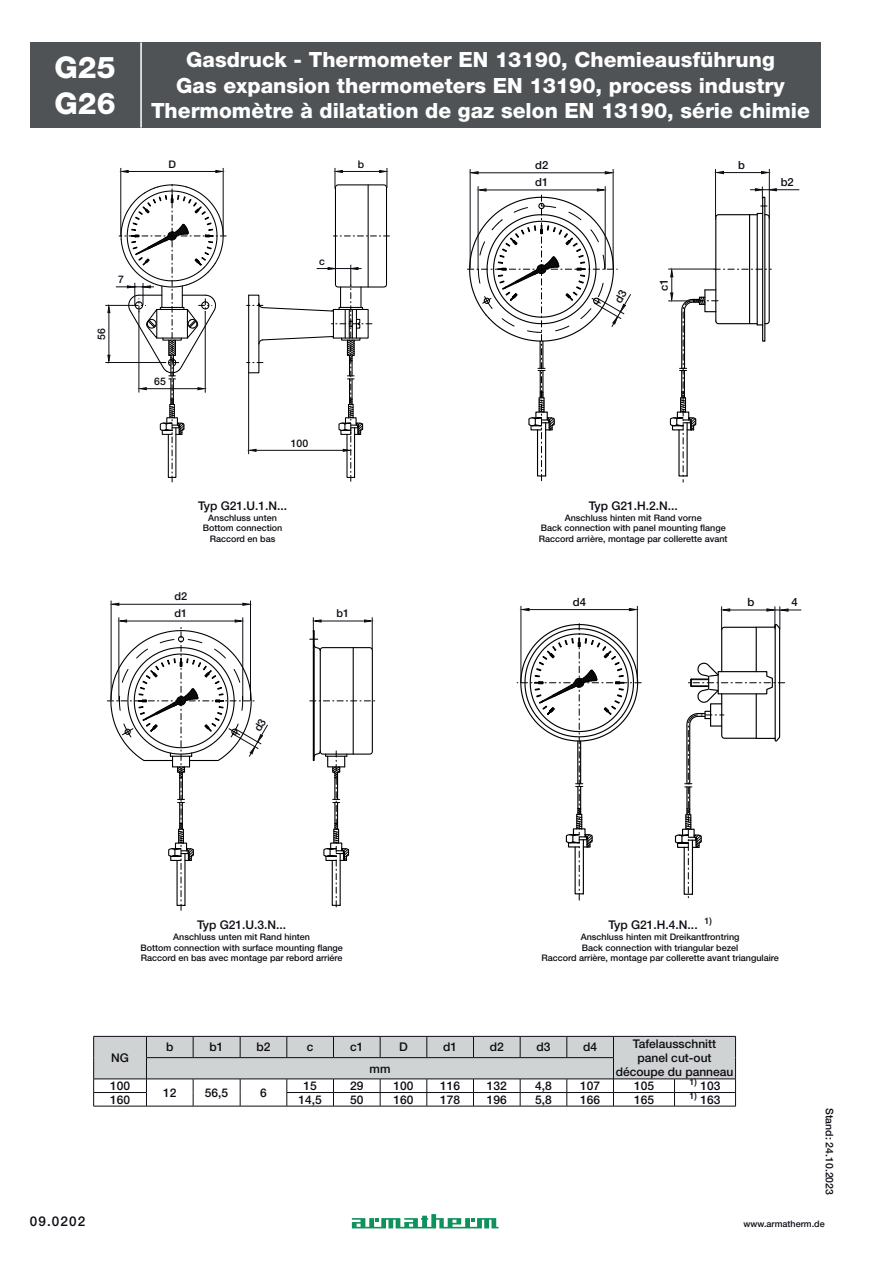
<style>
.page{position:relative;width:893px;height:1263px;background:#fff}
.page>*{position:absolute;margin:0;border:0;box-sizing:border-box;transform-origin:0 0}
.t1{font:800 30px/36px "Helvetica Neue LT Std";color:#fff}
.t2{font:800 21px/25.2px "Helvetica Neue LT Std";color:#fff;text-align:center}
.t3{font:500 13.5px "Helvetica Neue LT Std";letter-spacing:.085em;color:#0e0c14}
.t4{font:500 12px/14.4px "Helvetica Neue LT Std";color:#0e0c14;text-align:center}
.t5{font:500 11.4px "Helvetica Neue LT Std";color:#0e0c14}
.t6{font:500 11.25px "Helvetica Neue LT Std";color:#0e0c14}
.t7{font:500 10.95px "Helvetica Neue LT Std";color:#0e0c14}
.t8{font:500 10.5px "Helvetica Neue LT Std";color:#0e0c14}
.t9{font:500 9px/10.8px "Helvetica Neue LT Std";color:#0e0c14;text-align:center}
</style>
<div class="page">
<svg style="left:352px;top:1214px;width:147px;height:14px"></svg>
<div style="left:30px;top:43px;width:791px;height:85px;background:#505356"></div>
<hr style="left:140px;top:43px;width:2px;height:85px;background:#fff">
<hr style="left:223px;top:168px;width:1px;height:67px;background:#0e0c14">
<hr style="left:128px;top:171px;width:88px;height:1px;background:#0e0c14">
<hr style="left:121px;top:168px;width:1px;height:68px;background:#0e0c14">
<svg style="left:121px;top:170px;width:8px;height:3px"></svg>
<svg style="left:215px;top:170px;width:8px;height:3px"></svg>
<svg style="left:106px;top:183px;width:120px;height:299px"></svg>
<svg style="left:247px;top:168px;width:142px;height:313px"></svg>
<hr style="left:478px;top:187px;width:1px;height:83px;background:#0e0c14">
<hr style="left:605px;top:187px;width:1px;height:82px;background:#0e0c14">
<hr style="left:668px;top:301px;width:34px;height:1px;background:#0e0c14">
<hr style="left:668px;top:269px;width:46px;height:1px;background:#0e0c14">
<hr style="left:470px;top:170px;width:1px;height:98px;background:#0e0c14">
<hr style="left:478px;top:172px;width:127px;height:1px;background:#0e0c14">
<hr style="left:613px;top:170px;width:1px;height:99px;background:#0e0c14">
<svg style="left:471px;top:171px;width:8px;height:4px"></svg>
<svg style="left:605px;top:171px;width:7px;height:4px"></svg>
<div style="left:762px;top:197px;width:3px;height:145px;border:1px solid #000001"></div>
<svg style="left:669px;top:206px;width:102px;height:277px"></svg>
<hr style="left:715px;top:169px;width:1px;height:51px;background:#0e0c14">
<hr style="left:724px;top:172px;width:37px;height:1px;background:#0e0c14">
<hr style="left:769px;top:169px;width:1px;height:50px;background:#0e0c14">
<svg style="left:716px;top:171px;width:8px;height:3px"></svg>
<svg style="left:761px;top:171px;width:8px;height:3px"></svg>
<hr style="left:750px;top:189px;width:49px;height:1px;background:#0e0c14">
<svg style="left:769px;top:188px;width:8px;height:3px"></svg>
<svg style="left:755px;top:187px;width:8px;height:12px"></svg>
<hr style="left:321px;top:621px;width:43px;height:1px;background:#0e0c14">
<hr style="left:372px;top:618px;width:1px;height:31px;background:#0e0c14">
<svg style="left:313px;top:618px;width:9px;height:12px"></svg>
<svg style="left:364px;top:619px;width:8px;height:4px"></svg>
<hr style="left:119px;top:618px;width:1px;height:83px;background:#0e0c14">
<hr style="left:242px;top:618px;width:1px;height:82px;background:#0e0c14">
<hr style="left:111px;top:601px;width:1px;height:98px;background:#0e0c14">
<hr style="left:119px;top:604px;width:124px;height:1px;background:#0e0c14">
<hr style="left:250px;top:601px;width:1px;height:99px;background:#0e0c14">
<svg style="left:112px;top:603px;width:7px;height:3px"></svg>
<svg style="left:242px;top:603px;width:8px;height:3px"></svg>
<div style="left:313px;top:630px;width:2px;height:131px;border:1px solid #000001"></div>
<svg style="left:310px;top:639px;width:66px;height:269px"></svg>
<hr style="left:521px;top:606px;width:1px;height:77px;background:#0e0c14">
<hr style="left:529px;top:609px;width:100px;height:1px;background:#0e0c14">
<hr style="left:637px;top:606px;width:1px;height:76px;background:#0e0c14">
<svg style="left:522px;top:608px;width:8px;height:3px"></svg>
<svg style="left:629px;top:608px;width:8px;height:3px"></svg>
<hr style="left:730px;top:610px;width:71px;height:1px;background:#0e0c14">
<svg style="left:517px;top:621px;width:124px;height:279px"></svg>
<svg style="left:674px;top:607px;width:115px;height:292px"></svg>
<svg style="left:93px;top:1036px;width:643px;height:70px"></svg>
<hr style="left:93px;top:1106px;width:53px;height:1px;background:#0e0c14">
<hr style="left:146px;top:1106px;width:47px;height:1px;background:#0e0c14">
<hr style="left:193px;top:1106px;width:47px;height:1px;background:#0e0c14">
<hr style="left:240px;top:1106px;width:47px;height:1px;background:#0e0c14">
<hr style="left:287px;top:1106px;width:46px;height:1px;background:#0e0c14">
<hr style="left:333px;top:1106px;width:47px;height:1px;background:#0e0c14">
<hr style="left:380px;top:1106px;width:47px;height:1px;background:#0e0c14">
<hr style="left:427px;top:1106px;width:46px;height:1px;background:#0e0c14">
<hr style="left:473px;top:1106px;width:47px;height:1px;background:#0e0c14">
<hr style="left:520px;top:1106px;width:47px;height:1px;background:#0e0c14">
<hr style="left:567px;top:1106px;width:46px;height:1px;background:#0e0c14">
<hr style="left:613px;top:1106px;width:61px;height:1px;background:#0e0c14">
<hr style="left:674px;top:1106px;width:62px;height:1px;background:#0e0c14">
<svg style="left:467px;top:188px;width:164px;height:293px"></svg>
<svg style="left:107px;top:619px;width:161px;height:291px"></svg>
<h1 class="t1" style="left:54px;top:49px;width:63px">G25<br>G26</h1>
<h2 class="t2" style="left:151px;top:47px;width:660px">Gasdruck - Thermometer EN 13190, Chemieausführung<br>Gas expansion thermometers EN 13190, process industry<br>Thermomètre à dilatation de gaz selon EN 13190, série chimie</h2>
<p class="t8" style="left:168px;top:158px;width:9px">D</p>
<p class="t8" style="left:358px;top:158px;width:8px">b</p>
<p class="t8" style="left:118px;top:273px;width:7px">7</p>
<p class="t8" style="left:95px;top:340px;width:13px;rotate:-90deg">56</p>
<p class="t8" style="left:319px;top:255px;width:7px">c</p>
<p class="t8" style="left:154px;top:375px;width:13px">65</p>
<p class="t8" style="left:291px;top:437px;width:19px">100</p>
<h3 class="t4" style="left:198px;top:498px;width:91px">Typ G21.U.1.N...</h3>
<p class="t9" style="left:203px;top:512px;width:81px">Anschluss unten<br>Bottom connection<br>Raccord en bas</p>
<p class="t7" style="left:175px;top:590px;width:14px">d2</p>
<p class="t7" style="left:175px;top:607px;width:14px">d1</p>
<p class="t7" style="left:337px;top:607px;width:14px">b1</p>
<h3 class="t4" style="left:197px;top:917px;width:91px">Typ G21.U.3.N...</h3>
<p class="t9" style="left:140px;top:931px;width:204px">Anschluss unten mit Rand hinten<br>Bottom connection with surface mounting flange<br>Raccord en bas avec montage par rebord arriére</p>
<p class="t6" style="left:535px;top:158px;width:15px">d2</p>
<p class="t6" style="left:738px;top:158px;width:8px">b</p>
<p class="t6" style="left:535px;top:175px;width:15px">d1</p>
<p class="t6" style="left:781px;top:175px;width:15px">b2</p>
<p class="t6" style="left:657px;top:291px;width:14px;rotate:-90deg">c1</p>
<h3 class="t4" style="left:589px;top:498px;width:91px">Typ G21.H.2.N...</h3>
<p class="t9" style="left:539px;top:512px;width:190px">Anschluss hinten mit Rand vorne<br>Back connection with panel mounting flange<br>Raccord arrière, montage par collerette avant</p>
<p class="t5" style="left:573px;top:595px;width:15px">d4</p>
<p class="t5" style="left:747px;top:595px;width:8px">b</p>
<p class="t5" style="left:791px;top:595px;width:8px">4</p>
<h3 class="t4" style="left:608px;top:917px;width:105px">Typ G21.H.4.N... <sup>1)</sup></h3>
<p class="t9" style="left:541px;top:931px;width:239px">Anschluss hinten mit Dreikantfrontring<br>Back connection with triangular bezel<br>Raccord arrière, montage par collerette avant triangulaire</p>
<h3 class="t3" style="left:30px;top:1213px;width:57px">09.0202</h3>
<h3 class="t4" style="left:166px;top:1040px;width:9px">b</h3>
<h3 class="t4" style="left:210px;top:1040px;width:16px">b1</h3>
<h3 class="t4" style="left:256px;top:1040px;width:16px">b2</h3>
<h3 class="t4" style="left:307px;top:1040px;width:8px">c</h3>
<h3 class="t4" style="left:350px;top:1040px;width:15px">c1</h3>
<h3 class="t4" style="left:399px;top:1040px;width:10px">D</h3>
<h3 class="t4" style="left:443px;top:1040px;width:16px">d1</h3>
<h3 class="t4" style="left:490px;top:1040px;width:16px">d2</h3>
<h3 class="t4" style="left:536px;top:1040px;width:16px">d3</h3>
<h3 class="t4" style="left:583px;top:1040px;width:16px">d4</h3>
<h3 class="t4" style="left:633px;top:1036px;width:85px">Tafelausschnitt panel cut-out</h3>
<h3 class="t4" style="left:370px;top:1061px;width:22px">mm</h3>
<h3 class="t4" style="left:616px;top:1065px;width:119px">découpe du panneau</h3>
<h3 class="t4" style="left:111px;top:1050px;width:19px">NG</h3>
<h3 class="t4" style="left:303px;top:1078px;width:15px">15</h3>
<h3 class="t4" style="left:350px;top:1078px;width:15px">29</h3>
<h3 class="t4" style="left:393px;top:1078px;width:22px">100</h3>
<h3 class="t4" style="left:440px;top:1078px;width:22px">116</h3>
<h3 class="t4" style="left:487px;top:1078px;width:22px">132</h3>
<h3 class="t4" style="left:535px;top:1078px;width:18px">4,8</h3>
<h3 class="t4" style="left:580px;top:1078px;width:22px">107</h3>
<h3 class="t4" style="left:634px;top:1078px;width:22px">105</h3>
<h3 class="t4" style="left:690px;top:1078px;width:32px"><sup>1)</sup> 103</h3>
<h3 class="t4" style="left:110px;top:1078px;width:22px">100</h3>
<h3 class="t4" style="left:163px;top:1085px;width:15px">12</h3>
<h3 class="t4" style="left:205px;top:1085px;width:25px">56,5</h3>
<h3 class="t4" style="left:260px;top:1085px;width:8px">6</h3>
<h3 class="t4" style="left:110px;top:1092px;width:22px">160</h3>
<h3 class="t4" style="left:298px;top:1092px;width:25px">14,5</h3>
<h3 class="t4" style="left:350px;top:1092px;width:15px">50</h3>
<h3 class="t4" style="left:393px;top:1092px;width:22px">160</h3>
<h3 class="t4" style="left:440px;top:1092px;width:22px">178</h3>
<h3 class="t4" style="left:487px;top:1092px;width:22px">196</h3>
<h3 class="t4" style="left:535px;top:1092px;width:18px">5,8</h3>
<h3 class="t4" style="left:580px;top:1092px;width:22px">166</h3>
<h3 class="t4" style="left:634px;top:1092px;width:22px">165</h3>
<h3 class="t4" style="left:690px;top:1092px;width:32px"><sup>1)</sup> 163</h3>
<p class="t8" style="left:836px;top:1108px;width:88px;rotate:90deg">Stand: 24.10.2023</p>
<p class="t9" style="left:744px;top:1218px;width:83px">www.armatherm.de</p>
</div>
